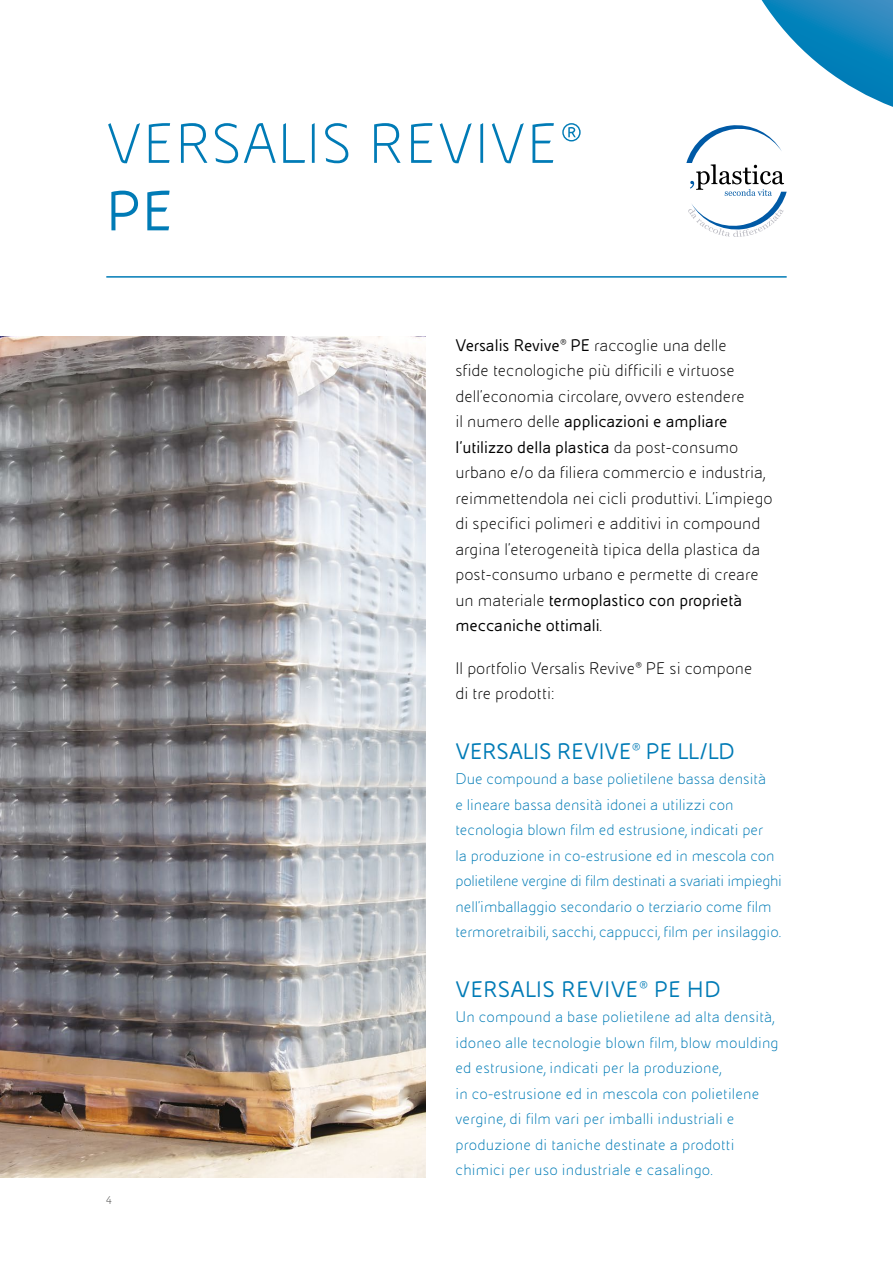
<style>
.page{position:relative;width:893px;height:1263px;background:#fff}
.page>*{position:absolute;margin:0;border:0;box-sizing:border-box;transform-origin:0 0}
.t1{font:300 60px "Eni Exp";letter-spacing:.025em;color:#007bb6}
.t2{font:60px "Eni Exp";color:#007bb6}
.t3{font:24px "Eni Exp";color:#007bb6}
.t4{font:24px "Eni Exp";letter-spacing:.02em;color:#007bb6}
.t5{font:300 18px/25.5px "Eni Exp";color:#000}
.t6{font:300 16.5px/25.5px "Eni Exp";color:#007bb6}
.t7{font:300 12px "Eni Exp";color:#575756}
.s1{font-weight:400}
</style>
<div class="page">
<hr style="left:106px;top:276px;width:681px;height:2px;background:#007bb6">
<img style="left:0;top:337px;width:425px;height:841px">
<svg style="left:686px;top:125px;width:101px;height:112px"></svg>
<svg style="left:762px;top:0;width:131px;height:107px"></svg>
<h1 class="t1" style="left:106px;top:114px;width:478px">VERSALIS REVIVE®</h1>
<h1 class="t2" style="left:106px;top:181px;width:68px">PE</h1>
<p class="t5" style="left:455px;top:333px;width:319px"><span class="s1">Versalis Revive® PE</span> raccoglie una delle<br>sfide tecnologiche più difficili e virtuose dell’economia circolare, ovvero estendere<br>il numero delle <span class="s1">applicazioni e ampliare l’utilizzo della plastica</span> da post-consumo urbano e/o da filiera commercio e industria, reimmettendola nei cicli produttivi. L’impiego di specifici polimeri e additivi in compound argina l’eterogeneità tipica della plastica da post-consumo urbano e permette di creare un materiale <span class="s1">termoplastico con proprietà meccaniche ottimali</span>.</p>
<p class="t5" style="left:455px;top:656px;width:298px">Il portfolio Versalis Revive® PE si compone di tre prodotti:</p>
<h2 class="t3" style="left:455px;top:739px;width:281px">VERSALIS REVIVE® PE LL/LD</h2>
<p class="t6" style="left:455px;top:767px;width:328px">Due compound a base polietilene bassa densità<br>e lineare bassa densità idonei a utilizzi con tecnologia blown film ed estrusione, indicati per<br>la produzione in co-estrusione ed in mescola con polietilene vergine di film destinati a svariati impieghi nell’imballaggio secondario o terziario come film termoretraibili, sacchi, cappucci, film per insilaggio.</p>
<p class="t7" style="left:106px;top:1194px;width:7px">4</p>
<h2 class="t4" style="left:455px;top:977px;width:267px">VERSALIS REVIVE® PE HD</h2>
<p class="t6" style="left:455px;top:1005px;width:325px">Un compound a base polietilene ad alta densità, idoneo alle tecnologie blown film, blow moulding ed estrusione, indicati per la produzione,<br>in co-estrusione ed in mescola con polietilene vergine, di film vari per imballi industriali e produzione di taniche destinate a prodotti chimici per uso industriale e casalingo.</p>
</div>
